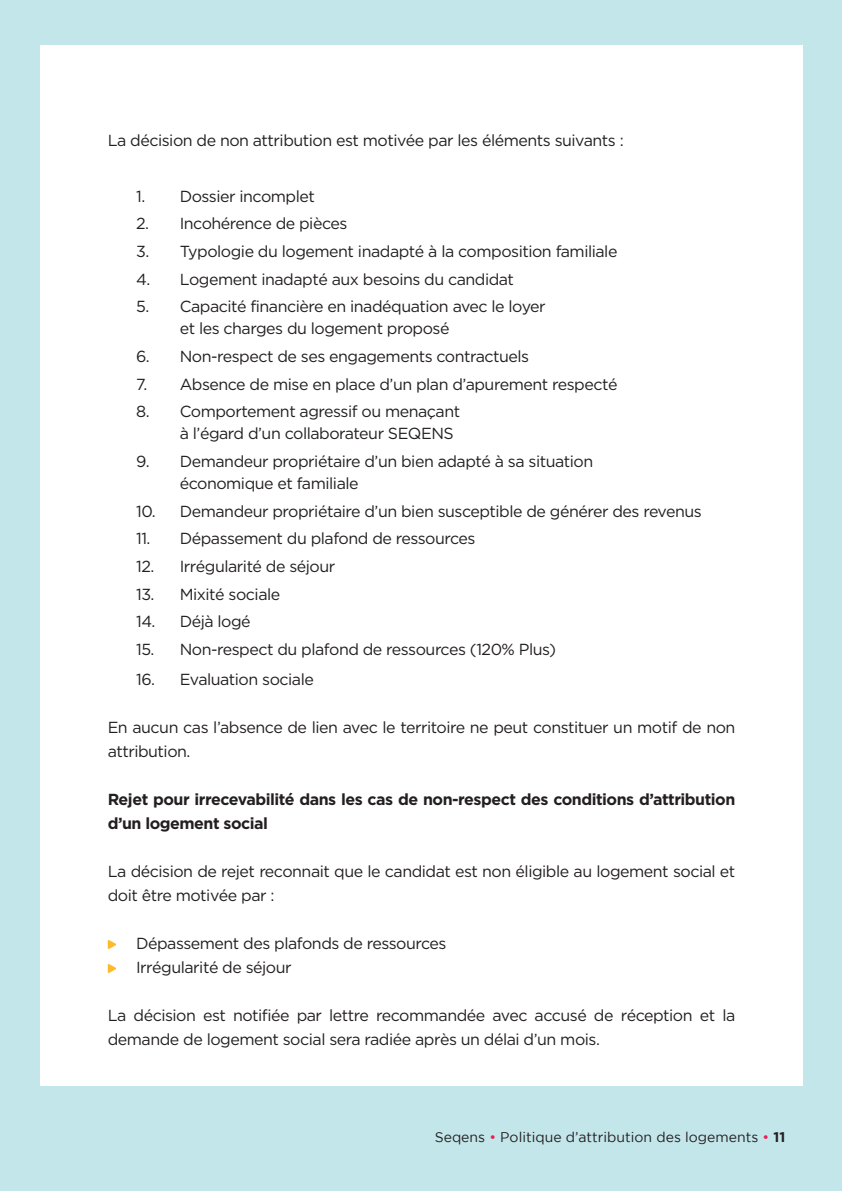
<style>
.page{position:relative;width:842px;height:1191px;background:#c3e6ea}
.page>*{position:absolute;margin:0;border:0;box-sizing:border-box;transform-origin:0 0}
.t1{font:16px/24px "Gotham";letter-spacing:-.03em;color:#231f20}
.t2{font:700 16px/24px "Gotham";letter-spacing:-.03em;color:#231f20}
.t3{font:14px "Gotham";color:#231f20}
.s1{color:#ed1b56}
.s2{font-weight:700}
</style>
<div class="page">
<div style="left:40px;top:45px;width:762px;height:1041px;background:#fff"></div>
<svg style="left:108px;top:940px;width:8px;height:9px"></svg>
<svg style="left:108px;top:964px;width:8px;height:9px"></svg>
<p class="t1" style="left:108px;top:128px;width:518px">La décision de non attribution est motivée par les éléments suivants :</p>
<p class="t1" style="left:136px;top:184px;width:180px">1. Dossier incomplet</p>
<p class="t1" style="left:136px;top:211px;width:213px">2. Incohérence de pièces</p>
<p class="t1" style="left:136px;top:239px;width:483px">3. Typologie du logement inadapté à la composition familiale</p>
<p class="t1" style="left:136px;top:267px;width:379px">4. Logement inadapté aux besoins du candidat</p>
<p class="t1" style="left:180px;top:295px;width:367px;line-height:22px;text-indent:-44px">5. Capacité financière en inadéquation avec le loyer et les charges du logement proposé</p>
<p class="t1" style="left:136px;top:344px;width:395px">6. Non-respect de ses engagements contractuels</p>
<p class="t1" style="left:136px;top:372px;width:483px">7. Absence de mise en place d’un plan d’apurement respecté</p>
<p class="t1" style="left:180px;top:400px;width:282px;line-height:22px;text-indent:-44px">8. Comportement agressif ou menaçant à l’égard d’un collaborateur SEQENS</p>
<p class="t1" style="left:180px;top:450px;width:415px;line-height:22px;text-indent:-44px">9. Demandeur propriétaire d’un bien adapté à sa situation économique et familiale</p>
<p class="t1" style="left:136px;top:499px;width:567px">10. Demandeur propriétaire d’un bien susceptible de générer des revenus</p>
<p class="t1" style="left:136px;top:526px;width:341px">11. Dépassement du plafond de ressources</p>
<p class="t1" style="left:136px;top:554px;width:201px">12. Irrégularité de séjour</p>
<p class="t1" style="left:136px;top:582px;width:146px">13. Mixité sociale</p>
<p class="t1" style="left:136px;top:609px;width:116px">14. Déjà logé</p>
<p class="t1" style="left:136px;top:637px;width:422px">15. Non-respect du plafond de ressources (120% Plus)</p>
<p class="t1" style="left:136px;top:667px;width:179px">16. Evaluation sociale</p>
<p class="t1" style="left:108px;top:715px;width:629px">En aucun cas l’absence de lien avec le territoire ne peut constituer un motif de non attribution.</p>
<p class="t2" style="left:108px;top:787px;width:629px">Rejet pour irrecevabilité dans les cas de non-respect des conditions d’attribution d’un logement social</p>
<p class="t1" style="left:108px;top:859px;width:629px">La décision de rejet reconnait que le candidat est non éligible au logement social et doit être motivée par :</p>
<p class="t1" style="left:136px;top:931px;width:312px">Dépassement des plafonds de ressources<br>Irrégularité de séjour</p>
<p class="t1" style="left:108px;top:1003px;width:629px">La décision est notifiée par lettre recommandée avec accusé de réception et la demande de logement social sera radiée après un délai d’un mois.</p>
<p class="t3" style="left:435px;top:1129px;width:352px">Seqens <span class="s1">•</span> Politique d’attribution des logements <span class="s1">•</span> <span class="s2">11</span></p>
</div>
